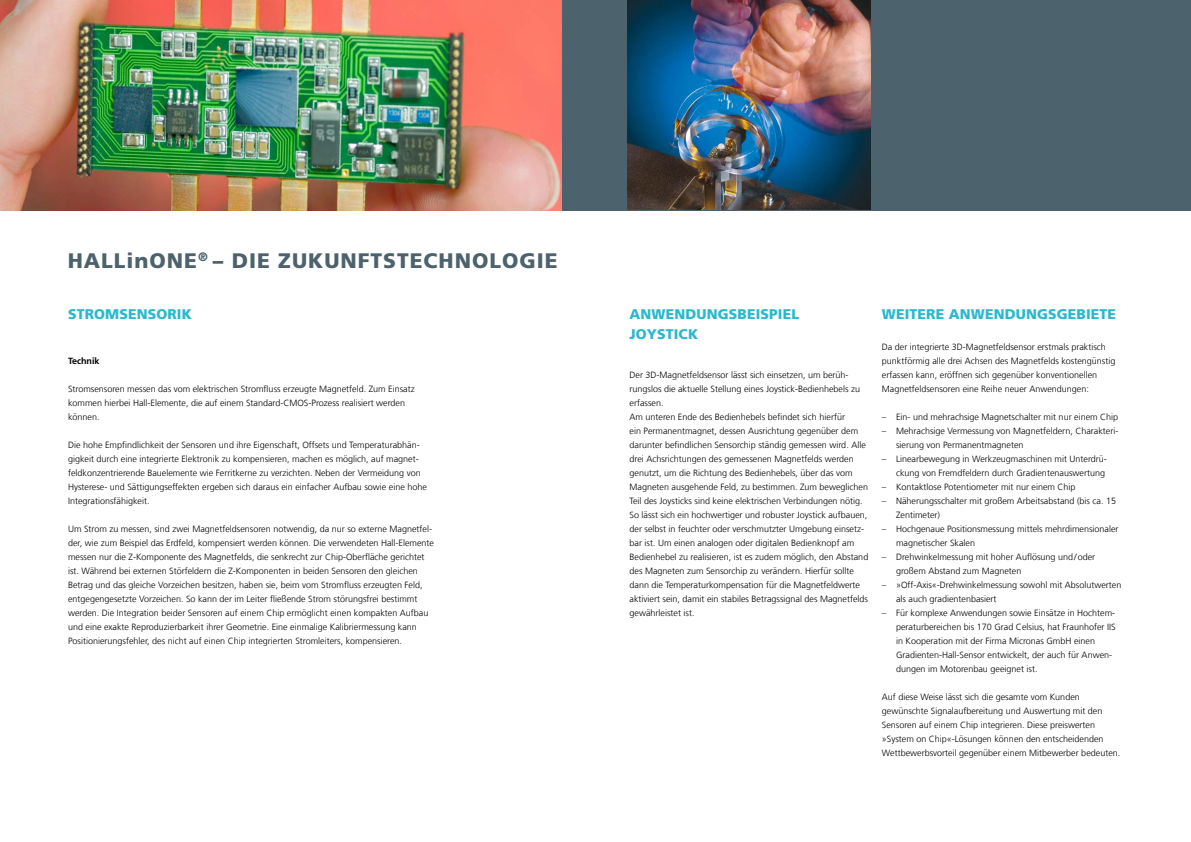
<style>
.page{position:relative;width:1191px;height:842px;background:#fff}
.page>*{position:absolute;margin:0;border:0;box-sizing:border-box;transform-origin:0 0}
.t1{font:900 21px "Frutiger LT Com";letter-spacing:.045em;color:#4c626c}
.t2{font:900 14px/20px "Frutiger LT Com";letter-spacing:.01em;color:#29b8ce}
.t3{font:300 9px/14px "Frutiger LT Com";color:#000}
.t4{font:700 9px "Frutiger LT Com";color:#000}
</style>
<div class="page">
<div style="left:0;top:0;width:1191px;height:210px;background:#4c626c"></div>
<img style="left:0;top:0;width:561px;height:210px">
<img style="left:628px;top:0;width:242px;height:209px">
<h1 class="t1" style="left:68px;top:248px;width:491px">HALLinONE<sup>®</sup> – DIE ZUKUNFTSTECHNOLOGIE</h1>
<h2 class="t2" style="left:68px;top:304px;width:125px">STROMSENSORIK</h2>
<p class="t4" style="left:68px;top:356px;width:33px">Technik</p>
<p class="t3" style="left:68px;top:382px;width:348px">Stromsensoren messen das vom elektrischen Stromfluss erzeugte Magnetfeld. Zum Einsatz kommen hierbei Hall-Elemente, die auf einem Standard-CMOS-Prozess realisiert werden können.</p>
<p class="t3" style="left:68px;top:438px;width:360px">Die hohe Empfindlichkeit der Sensoren und ihre Eigenschaft, Offsets und Temperaturabhän&shy;gigkeit durch eine integrierte Elektronik zu kompensieren, machen es möglich, auf magnet&shy;feldkonzentrierende Bauelemente wie Ferritkerne zu verzichten. Neben der Vermeidung von Hysterese- und Sättigungseffekten ergeben sich daraus ein einfacher Aufbau sowie eine hohe Integrationsfähigkeit.</p>
<p class="t3" style="left:68px;top:522px;width:367px">Um Strom zu messen, sind zwei Magnetfeldsensoren notwendig, da nur so externe Magnetfel&shy;der, wie zum Beispiel das Erdfeld, kompensiert werden können. Die verwendeten Hall-Elemente messen nur die Z-Komponente des Magnetfelds, die senkrecht zur Chip-Oberfläche gerichtet ist. Während bei externen Störfeldern die Z-Komponenten in beiden Sensoren den gleichen Betrag und das gleiche Vorzeichen besitzen, haben sie, beim vom Stromfluss erzeugten Feld, entgegengesetzte Vorzeichen. So kann der im Leiter fließende Strom störungsfrei bestimmt werden. Die Integration beider Sensoren auf einem Chip ermöglicht einen kompakten Aufbau und eine exakte Reproduzierbarkeit ihrer Geometrie. Eine einmalige Kalibriermessung kann Positionierungsfehler, des nicht auf einen Chip integrierten Stromleiters, kompensieren.</p>
<h2 class="t2" style="left:629px;top:304px;width:171px">ANWENDUNGSBEISPIEL<br>JOYSTICK</h2>
<p class="t3" style="left:629px;top:368px;width:240px">Der 3D-Magnetfeldsensor lässt sich einsetzen, um berüh&shy;rungslos die aktuelle Stellung eines Joystick-Bedienhebels zu erfassen.<br>Am unteren Ende des Bedienhebels befindet sich hierfür<br>ein Permanentmagnet, dessen Ausrichtung gegenüber dem darunter befindlichen Sensorchip ständig gemessen wird. Alle drei Achsrichtungen des gemessenen Magnetfelds werden genutzt, um die Richtung des Bedienhebels, über das vom Magneten ausgehende Feld, zu bestimmen. Zum beweglichen Teil des Joysticks sind keine elektrischen Verbindungen nötig.<br>So lässt sich ein hochwertiger und robuster Joystick aufbauen, der selbst in feuchter oder verschmutzter Umgebung einsetz&shy;bar ist. Um einen analogen oder digitalen Bedienknopf am Bedienhebel zu realisieren, ist es zudem möglich, den Abstand des Magneten zum Sensorchip zu verändern. Hierfür sollte dann die Temperaturkompensation für die Magnetfeldwerte aktiviert sein, damit ein stabiles Betragssignal des Magnetfelds gewährleistet ist.</p>
<h2 class="t2" style="left:882px;top:304px;width:236px">WEITERE ANWENDUNGSGEBIETE</h2>
<p class="t3" style="left:882px;top:340px;width:235px">Da der integrierte 3D-Magnetfeldsensor erstmals praktisch punktförmig alle drei Achsen des Magnetfelds kostengünstig erfassen kann, eröffnen sich gegenüber konventionellen Magnetfeldsensoren eine Reihe neuer Anwendungen:</p>
<p class="t3" style="left:882px;top:410px;width:238px">– Ein- und mehrachsige Magnetschalter mit nur einem Chip</p>
<p class="t3" style="left:896px;top:424px;width:224px;text-indent:-14px">– Mehrachsige Vermessung von Magnetfeldern, Charakteri&shy;sierung von Permanentmagneten</p>
<p class="t3" style="left:882px;top:452px;width:226px;text-align:right">– Linearbewegung in Werkzeugmaschinen mit Unterdrü&shy;ckung von Fremdfeldern durch Gradientenauswertung</p>
<p class="t3" style="left:882px;top:480px;width:195px">– Kontaktlose Potentiometer mit nur einem Chip</p>
<p class="t3" style="left:896px;top:494px;width:221px;text-indent:-14px">– Näherungsschalter mit großem Arbeitsabstand (bis ca. 15<br>Zentimeter)</p>
<p class="t3" style="left:896px;top:522px;width:224px;text-indent:-14px">– Hochgenaue Positionsmessung mittels mehrdimensionaler magnetischer Skalen</p>
<p class="t3" style="left:896px;top:550px;width:201px;text-indent:-14px">– Drehwinkelmessung mit hoher Auflösung und/oder großem Abstand zum Magneten</p>
<p class="t3" style="left:896px;top:578px;width:227px;text-indent:-14px">– »Off-Axis«-Drehwinkelmessung sowohl mit Absolutwerten als auch gradientenbasiert</p>
<p class="t3" style="left:896px;top:606px;width:221px;text-indent:-14px">– Für komplexe Anwendungen sowie Einsätze in Hochtem&shy;peraturbereichen bis 170 Grad Celsius, hat Fraunhofer IIS in Kooperation mit der Firma Micronas GmbH einen Gradienten-Hall-Sensor entwickelt, der auch für Anwen&shy;dungen im Motorenbau geeignet ist.</p>
<p class="t3" style="left:882px;top:690px;width:240px">Auf diese Weise lässt sich die gesamte vom Kunden gewünschte Signalaufbereitung und Auswertung mit den Sensoren auf einem Chip integrieren. Diese preiswerten »System on Chip«-Lösungen können den entscheidenden Wettbewerbsvorteil gegenüber einem Mitbewerber bedeuten.</p>
</div>
